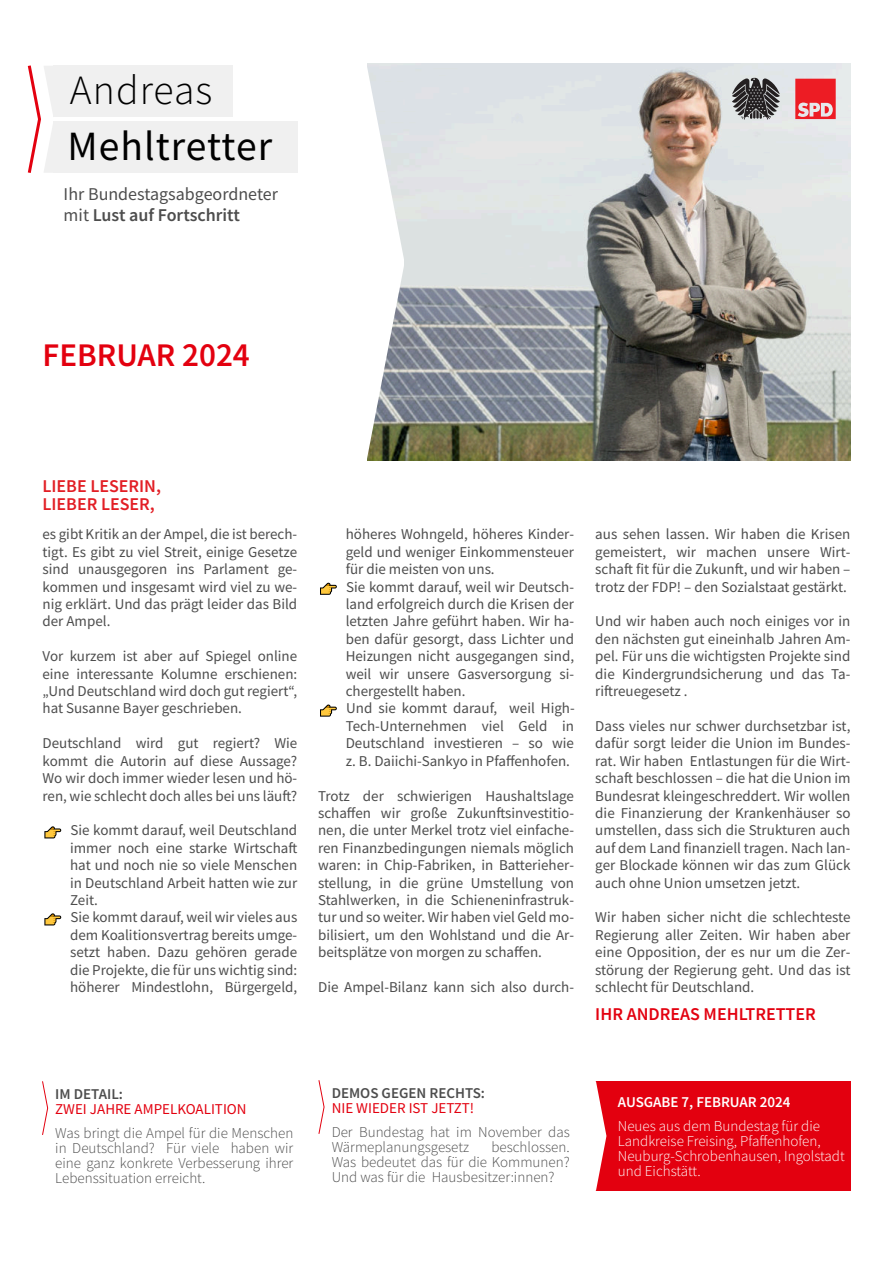
<style>
.page{position:relative;width:893px;height:1263px;background:#fff}
.page>*{position:absolute;margin:0;border:0;box-sizing:border-box;transform-origin:0 0}
.t1{font:41.55px/55.7px "font 00000000294 fb 47 b";letter-spacing:.025em;color:#000}
.t2{font:600 33px "Source Sans Pro";color:#e3000f}
.t3{font:18px/21.8px "Source Sans Pro";color:#4d4d4d}
.t4{font:600 18px/18px "Source Sans Pro";color:#e21e25}
.t5{font:600 18px "Source Sans Pro";color:#e3000f}
.t6{font:15px/17.4px "Source Sans Pro";color:#4d4d4d;text-align:justify}
.t7{font:300 15px/15px "Source Sans Pro";color:#4d4d4d;text-align:justify}
.t8{font:300 15px/15px "Source Sans Pro";color:#fff}
.t9{font:15px "Source Sans Pro";color:#e3000f}
.t10{font:600 15px "Source Sans Pro";color:#4d4d4d}
.t11{font:600 15px "Source Sans Pro";color:#fff}
.s1{font-weight:600}
</style>
<div class="page">
<div style="left:595px;top:1081px;width:255px;height:110px;background:#e3000f"></div>
<svg style="left:595px;top:1081px;width:12px;height:110px"></svg>
<svg style="left:318px;top:1080px;width:7px;height:54px"></svg>
<svg style="left:42px;top:1081px;width:6px;height:54px"></svg>
<svg style="left:320px;top:583px;width:17px;height:12px"></svg>
<svg style="left:320px;top:704px;width:17px;height:13px"></svg>
<svg style="left:44px;top:826px;width:17px;height:12px"></svg>
<svg style="left:44px;top:913px;width:17px;height:12px"></svg>
<img style="left:367px;top:63px;width:483px;height:397px">
<svg style="left:367px;top:64px;width:36px;height:397px"></svg>
<svg style="left:732px;top:78px;width:48px;height:42px;background:#6b6a6b"></svg>
<svg style="left:795px;top:79px;width:41px;height:40px;background:#eb464d"></svg>
<div style="left:53px;top:66px;width:179px;height:51px;background:#f0f0f0"></div>
<div style="left:53px;top:121px;width:245px;height:52px;background:#f0f0f0"></div>
<svg style="left:27px;top:65px;width:36px;height:108px"></svg>
<h1 class="t1" style="left:68px;top:61px;width:206px">Andreas<br>Mehltretter</h1>
<p class="t3" style="left:64px;top:184px;width:216px">Ihr Bundestagsabgeordneter mit <span class="s1">Lust auf Fortschritt</span></p>
<h2 class="t2" style="left:43px;top:341px;width:209px">FEBRUAR 2024</h2>
<p class="t4" style="left:43px;top:478px;width:120px">LIEBE LESERIN,<br>LIEBER LESER,</p>
<p class="t6" style="left:43px;top:527px;width:256px">es gibt Kritik an der Ampel, die ist berech&shy;tigt. Es gibt zu viel Streit, einige Gesetze sind unausgegoren ins Parlament ge&shy;kommen und insgesamt wird viel zu we&shy;nig erklärt. Und das prägt leider das Bild der Ampel.</p>
<p class="t6" style="left:43px;top:649px;width:256px">Vor kurzem ist aber auf Spiegel online eine interessante Kolumne erschienen: „Und Deutschland wird doch gut regiert“, hat Susanne Bayer geschrieben.</p>
<p class="t6" style="left:43px;top:736px;width:256px">Deutschland wird gut regiert? Wie kommt die Autorin auf diese Aussage?<br>Wo wir doch immer wieder lesen und hö&shy;ren, wie schlecht doch alles bei uns läuft?</p>
<p class="t6" style="left:70px;top:823px;width:229px;text-align:left">Sie kommt darauf, weil Deutschland immer noch eine starke Wirtschaft hat und noch nie so viele Menschen in Deutschland Arbeit hatten wie zur<br>Zeit.<br>Sie kommt darauf, weil wir vieles aus dem Koalitionsvertrag bereits umge&shy;setzt haben. Dazu gehören gerade die Projekte, die für uns wichtig sind: höherer Mindestlohn, Bürgergeld,</p>
<p class="t6" style="left:346px;top:527px;width:230px;text-align:left">höheres Wohngeld, höheres Kinder&shy;geld und weniger Einkommensteuer für die meisten von uns.<br>Sie kommt darauf, weil wir Deutsch&shy;land erfolgreich durch die Krisen der letzten Jahre geführt haben. Wir ha&shy;ben dafür gesorgt, dass Lichter und Heizungen nicht ausgegangen sind, weil wir unsere Gasversorgung si&shy;chergestellt haben.<br>Und sie kommt darauf, weil High-Tech-Unternehmen viel Geld in Deutschland investieren – so wie z. B. Daiichi-Sankyo in Pfaffenhofen.</p>
<p class="t6" style="left:318px;top:788px;width:257px">Trotz der schwierigen Haushaltslage schaffen wir große Zukunftsinvestitio&shy;nen, die unter Merkel trotz viel einfache&shy;ren Finanzbedingungen niemals möglich waren: in Chip-Fabriken, in Batterieher&shy;stellung, in die grüne Umstellung von Stahlwerken, in die Schieneninfrastruk&shy;tur und so weiter. Wir haben viel Geld mo&shy;bilisiert, um den Wohlstand und die Ar&shy;beitsplätze von morgen zu schaffen.</p>
<p class="t6" style="left:318px;top:979px;width:257px">Die Ampel-Bilanz kann sich also durch-</p>
<p class="t6" style="left:595px;top:527px;width:257px">aus sehen lassen. Wir haben die Krisen gemeistert, wir machen unsere Wirt&shy;schaft fit für die Zukunft, und wir haben – trotz der FDP! – den Sozialstaat gestärkt.</p>
<p class="t6" style="left:595px;top:614px;width:257px">Und wir haben auch noch einiges vor in den nächsten gut eineinhalb Jahren Am&shy;pel. Für uns die wichtigsten Projekte sind die Kindergrundsicherung und das Ta&shy;riftreuegesetz .</p>
<p class="t6" style="left:595px;top:718px;width:257px">Dass vieles nur schwer durchsetzbar ist, dafür sorgt leider die Union im Bundes&shy;rat. Wir haben Entlastungen für die Wirt&shy;schaft beschlossen – die hat die Union im Bundesrat kleingeschreddert. Wir wollen die Finanzierung der Krankenhäuser so umstellen, dass sich die Strukturen auch auf dem Land finanziell tragen. Nach lan&shy;ger Blockade können wir das zum Glück auch ohne Union umsetzen jetzt.</p>
<p class="t6" style="left:595px;top:910px;width:257px">Wir haben sicher nicht die schlechteste Regierung aller Zeiten. Wir haben aber eine Opposition, der es nur um die Zer&shy;störung der Regierung geht. Und das ist schlecht für Deutschland.</p>
<p class="t5" style="left:595px;top:1006px;width:222px">IHR ANDREAS MEHLTRETTER</p>
<p class="t10" style="left:55px;top:1088px;width:69px">IM DETAIL:</p>
<p class="t9" style="left:55px;top:1103px;width:193px">ZWEI JAHRE AMPELKOALITION</p>
<p class="t7" style="left:55px;top:1127px;width:240px">Was bringt die Ampel für die Menschen in Deutschland? Für viele haben wir eine ganz konkrete Verbesserung ihrer Lebenssituation erreicht.</p>
<p class="t10" style="left:332px;top:1087px;width:155px">DEMOS GEGEN RECHTS:</p>
<p class="t9" style="left:332px;top:1102px;width:144px">NIE WIEDER IST JETZT!</p>
<p class="t7" style="left:332px;top:1126px;width:240px">Der Bundestag hat im November das<br>Wärmeplanungsgesetz</p>
<p class="t7" style="left:332px;top:1141px;width:240px;text-indent:160px">beschlossen.<br>Was bedeutet das für die Kommunen?<br>Und was für die Hausbesitzer:innen?</p>
<p class="t11" style="left:618px;top:1095px;width:174px">AUSGABE 7, FEBRUAR 2024</p>
<p class="t8" style="left:618px;top:1119px;width:228px">Neues aus dem Bundestag für die<br>Landkreise Freising, Pfaffenhofen,<br>Neuburg-Schrobenhausen, Ingolstadt und Eichstätt.</p>
</div>
